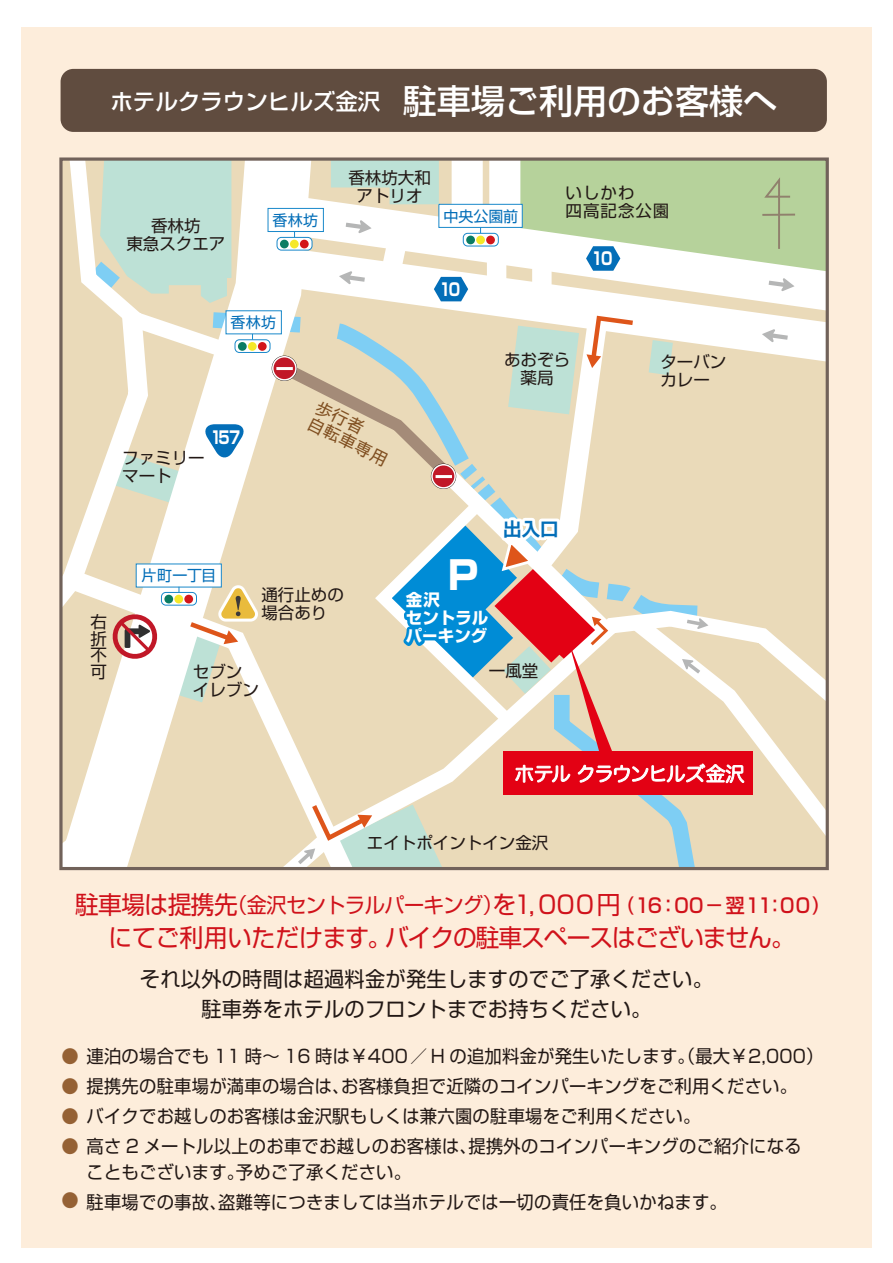
<style>
.page{position:relative;width:893px;height:1263px;background:#fff}
.page>*{position:absolute;margin:0;border:0;box-sizing:border-box;transform-origin:0 0}
.t1{font:800 39px "Shin Go Pr 5";color:#fff;scale:.96 1}
.t2{font:24.75px/33px "Shin Go Pr 5";letter-spacing:-.045em;color:#d0121b;text-align:center;scale:.96 1}
.t3{font:500 22.5px "Shin Go Pr 5";color:#fff}
.t4{font:21px/30px "Shin Go Pr 5";letter-spacing:.015em;color:#221815;text-align:center;scale:.96 1}
.t5{font:700 18.45px "Shin Go Pr 5 De";color:#036eb8}
.t6{font:18px/25.5px "Shin Go Pr 5";letter-spacing:.015em;color:#221815;scale:.96 1}
.t7{font:700 17.4px "Shin Go Pr 5";letter-spacing:-.14em;color:#fff;scale:.81 1}
.t8{font:700 17.4px "Shin Go Pr 5";letter-spacing:-.14em;color:#fff;scale:.79 1}
.t9{font:16.5px/18px "Shin Go Pr 5";color:#221815}
.t10{font:700 16.5px/18px "Shin Go Pr 5";color:#fff}
.t11{font:16.5px/18px "Shin Go Pr 5";letter-spacing:.06em;color:#221815}
.t12{font:16.5px/18.1px "Shin Go Pr 5";color:#804f21}
.t13{font:15px "Shin Go Pr 5";letter-spacing:.02em;color:#036eb8}
.s1{font-size:34.05px}
.s2{font-size:21px}
.s3{font-weight:500;font-size:19.8px}
.s4{color:#956134}
</style>
<div class="page">
<div style="left:21px;top:27px;width:851px;height:1220px;background:#fdeddb"></div>
<div style="left:61px;top:69px;width:766px;height:63px;background:#604c3f;border-radius:13px"></div>
<svg style="left:63px;top:784px;width:61px;height:82px;background:#fcfaf5"></svg>
<svg style="left:124px;top:784px;width:491px;height:82px;background:#ebdcbe"></svg>
<svg style="left:615px;top:784px;width:210px;height:82px;background:#e1dac1"></svg>
<div style="left:503px;top:752px;width:250px;height:43px;background:#e30114"></div>
<svg style="left:298px;top:800px;width:145px;height:66px;background:#dbe0cf"></svg>
<svg style="left:63px;top:161px;width:762px;height:623px;background:#e0dac7"></svg>
<div style="left:59px;top:157px;width:770px;height:713px;border:3px solid #71625a"></div>
<p class="t3" style="left:110px;top:83px;width:668px">ホテルクラウンヒルズ金沢　<span class="s1">駐車場ご利用のお客様へ</span></p>
<p class="t9" style="left:126px;top:215px;width:101px;text-align:center">香林坊<br>東急スクエア</p>
<p class="t9" style="left:348px;top:167px;width:84px;text-align:center">香林坊大和アトリオ</p>
<p class="t13" style="left:272px;top:208px;width:47px">香林坊</p>
<p class="t13" style="left:443px;top:203px;width:76px">中央公園前</p>
<p class="t7" style="left:439px;top:276px;width:27px">10</p>
<p class="t13" style="left:230px;top:310px;width:47px">香林坊</p>
<p class="t11" style="left:565px;top:182px;width:105px">いしかわ<br>四高記念公園</p>
<p class="t7" style="left:592px;top:245px;width:27px">10</p>
<p class="t9" style="left:122px;top:447px;width:84px">ファミリーマート</p>
<p class="t8" style="left:210px;top:423px;width:39px">157</p>
<p class="t12" style="left:321px;top:396px;width:88px;rotate:26deg">歩行者<br>自転車専用</p>
<p class="t9" style="left:91px;top:612px;width:18px;line-height:16.5px;text-align:justify">右折不可</p>
<p class="t13" style="left:141px;top:563px;width:76px">片町一丁目</p>
<p class="t9" style="left:261px;top:584px;width:84px">通行止めの場合あり</p>
<p class="t9" style="left:193px;top:661px;width:67px">セブンイレブン</p>
<p class="t9" style="left:504px;top:349px;width:67px;text-align:center">あおぞら薬局</p>
<h1 class="t1" style="left:448px;top:544px;width:33px">P</h1>
<p class="t10" style="left:406px;top:590px;width:84px">金沢<br>セントラルパーキング</p>
<p class="t5" style="left:503px;top:514px;width:57px">出入口</p>
<p class="t9" style="left:489px;top:660px;width:51px">一風堂</p>
<p class="t9" style="left:367px;top:832px;width:183px">エイトポイントイン金沢</p>
<p class="t9" style="left:660px;top:351px;width:67px">ターバンカレー</p>
<h2 class="t2" style="left:75px;top:886px;width:778px">駐車場は提携先<span class="s2">（金沢セントラルパーキング）</span>を１，０００円 <span class="s3">(１６：００－翌１１：００)</span>にてご利用いただけます。バイクの駐車スペースはございません。</h2>
<p class="t4" style="left:140px;top:962px;width:598px">それ以外の時間は超過料金が発生しますのでご了承ください。駐車券をホテルのフロントまでお持ちください。</p>
<p class="t6" style="left:61px;top:1042px;width:795px"><span class="s4">●</span> 連泊の場合でも 11 時～ 16 時は￥400／ H の追加料金が発生いたします。（最大￥2,000）</p>
<p class="t6" style="left:61px;top:1072px;width:768px"><span class="s4">●</span> 提携先の駐車場が満車の場合は、お客様負担で近隣のコインパーキングをご利用ください。</p>
<p class="t6" style="left:61px;top:1102px;width:667px"><span class="s4">●</span> バイクでお越しのお客様は金沢駅もしくは兼六園の駐車場をご利用ください。</p>
<p class="t6" style="left:87px;top:1132px;width:746px;text-indent:-25px"><span class="s4">●</span> 高さ 2 メートル以上のお車でお越しのお客様は、提携外のコインパーキングのご紹介になることもございます。予めご了承ください。</p>
<p class="t6" style="left:61px;top:1188px;width:695px"><span class="s4">●</span> 駐車場での事故、盗難等につきましては当ホテルでは一切の責任を負いかねます。</p>
</div>
